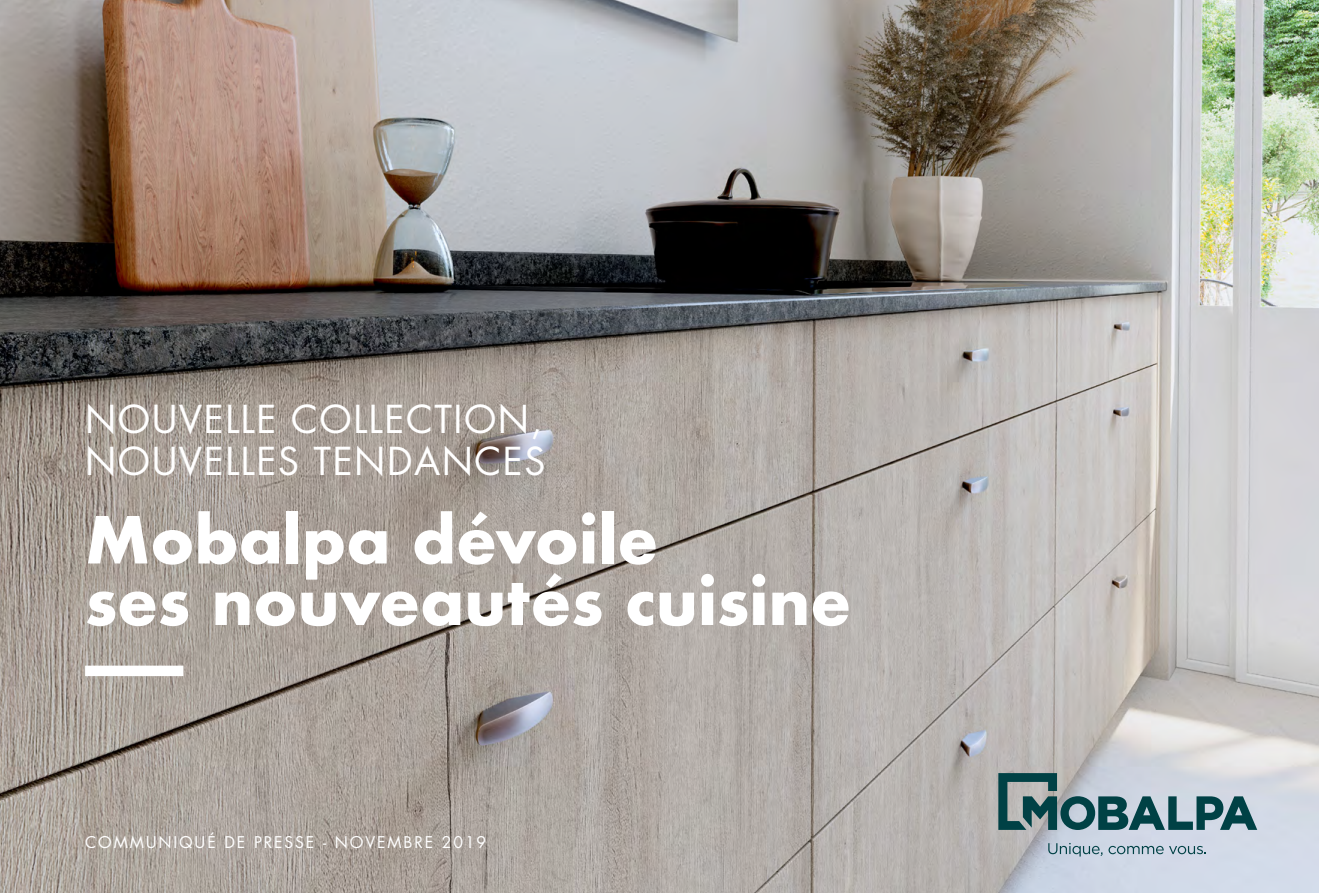
<style>
.page{position:relative;width:1319px;height:893px;background:#fff}
.page>*{position:absolute;margin:0;border:0;box-sizing:border-box;transform-origin:0 0}
.t1{font:700 63px/61.5px "Futura";color:#fff}
.t2{font:37.5px/42px "Futura Std";letter-spacing:.04em;color:#fff}
.t3{font:15.75px "Futura Std";letter-spacing:.12em;color:#fff}
</style>
<div class="page">
<img style="left:0;top:0;width:1318px;height:893px">
<svg style="left:998px;top:773px;width:258px;height:57px;background:#7c989e"></svg>
<svg style="left:1048px;top:843px;width:54px;height:13px"></svg>
<svg style="left:1108px;top:846px;width:97px;height:8px"></svg>
<div style="left:85px;top:666px;width:98px;height:10px;background:#fff"></div>
<p class="t2" style="left:85px;top:399px;width:462px">NOUVELLE COLLECTION,<br>NOUVELLES TENDANCES</p>
<h1 class="t1" style="left:85px;top:509px;width:767px">Mobalpa dévoile<br>ses nouveautés cuisine</h1>
<p class="t3" style="left:85px;top:832px;width:402px">COMMUNIQUÉ DE PRESSE - NOVEMBRE 2019</p>
</div>
